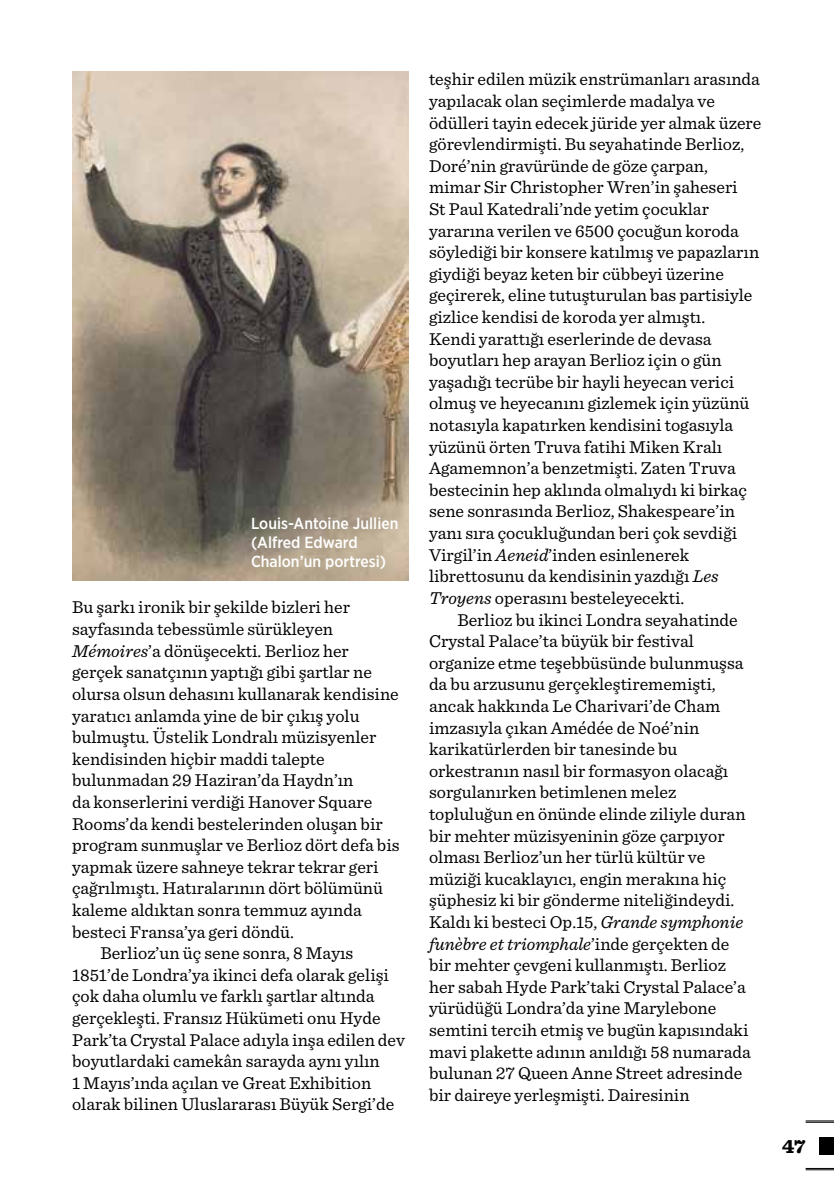
<style>
.page{position:relative;width:834px;height:1191px;background:#fff}
.page>*{position:absolute;margin:0;border:0;box-sizing:border-box;transform-origin:0 0}
.t1{font:900 20px "Sentinel";color:#000}
.t2{font:18px/21.6px "Sentinel";color:#000}
.t3{font:500 16px/19.2px "Gotham Narrow";color:#fff}
.s1{font-style:italic}
</style>
<div class="page">
<svg style="left:805px;top:1168px;width:28px;height:2px"></svg>
<svg style="left:805px;top:1120px;width:28px;height:3px"></svg>
<div style="left:819px;top:1137px;width:14px;height:17px;background:#000"></div>
<img style="left:72px;top:71px;width:336px;height:510px">
<p class="t3" style="left:251px;top:513px;width:149px">Louis-Antoine Jullien (Alfred Edward<br>Chalon’un portresi)</p>
<p class="t2" style="left:72px;top:595px;width:279px">Bu şarkı ironik bir şekilde bizleri her</p>
<p class="t2" style="left:72px;top:617px;width:262px">sayfasında tebessümle sürükleyen</p>
<p class="t2" style="left:72px;top:639px;width:278px"><span class="s1">Mémoires</span>’a dönüşecekti. Berlioz her</p>
<p class="t2" style="left:72px;top:660px;width:301px">gerçek sanatçının yaptığı gibi şartlar ne</p>
<p class="t2" style="left:72px;top:682px;width:328px">olursa olsun dehasını kullanarak kendisine</p>
<p class="t2" style="left:72px;top:703px;width:289px">yaratıcı anlamda yine de bir çıkış yolu</p>
<p class="t2" style="left:72px;top:725px;width:306px">bulmuştu. Üstelik Londralı müzisyenler</p>
<p class="t2" style="left:72px;top:747px;width:254px">kendisinden hiçbir maddi talepte</p>
<p class="t2" style="left:72px;top:768px;width:283px">bulunmadan 29 Haziran’da Haydn’ın</p>
<p class="t2" style="left:72px;top:790px;width:302px">da konserlerini verdiği Hanover Square</p>
<p class="t2" style="left:72px;top:811px;width:312px">Rooms’da kendi bestelerinden oluşan bir</p>
<p class="t2" style="left:72px;top:833px;width:329px">program sunmuşlar ve Berlioz dört defa bis</p>
<p class="t2" style="left:72px;top:855px;width:308px">yapmak üzere sahneye tekrar tekrar geri</p>
<p class="t2" style="left:72px;top:876px;width:312px">çağrılmıştı. Hatıralarının dört bölümünü</p>
<p class="t2" style="left:72px;top:898px;width:291px">kaleme aldıktan sonra temmuz ayında</p>
<p class="t2" style="left:72px;top:919px;width:223px">besteci Fransa’ya geri döndü.</p>
<p class="t2" style="left:100px;top:941px;width:254px">Berlioz’un üç sene sonra, 8 Mayıs</p>
<p class="t2" style="left:72px;top:963px;width:318px">1851’de Londra’ya ikinci defa olarak gelişi</p>
<p class="t2" style="left:72px;top:984px;width:304px">çok daha olumlu ve farklı şartlar altında</p>
<p class="t2" style="left:72px;top:1006px;width:310px">gerçekleşti. Fransız Hükümeti onu Hyde</p>
<p class="t2" style="left:72px;top:1027px;width:334px">Park’ta Crystal Palace adıyla inşa edilen dev</p>
<p class="t2" style="left:72px;top:1049px;width:309px">boyutlardaki camekân sarayda aynı yılın</p>
<p class="t2" style="left:72px;top:1071px;width:301px">1 Mayıs’ında açılan ve Great Exhibition</p>
<p class="t2" style="left:72px;top:1092px;width:324px">olarak bilinen Uluslararası Büyük Sergi’de</p>
<p class="t2" style="left:429px;top:67px;width:334px">teşhir edilen müzik enstrümanları arasında yapılacak olan seçimlerde madalya ve ödülleri tayin edecek jüride yer almak üzere görevlendirmişti. Bu seyahatinde Berlioz, Doré’nin gravüründe de göze çarpan, mimar Sir Christopher Wren’in şaheseri<br>St Paul Katedrali’nde yetim çocuklar yararına verilen ve 6500 çocuğun koroda söylediği bir konsere katılmış ve papazların giydiği beyaz keten bir cübbeyi üzerine geçirerek, eline tutuşturulan bas partisiyle gizlice kendisi de koroda yer almıştı.<br>Kendi yarattığı eserlerinde de devasa boyutları hep arayan Berlioz için o gün yaşadığı tecrübe bir hayli heyecan verici olmuş ve heyecanını gizlemek için yüzünü notasıyla kapatırken kendisini togasıyla yüzünü örten Truva fatihi Miken Kralı Agamemnon’a benzetmişti. Zaten Truva bestecinin hep aklında olmalıydı ki birkaç sene sonrasında Berlioz, Shakespeare’in yanı sıra çocukluğundan beri çok sevdiği Virgil’in <span class="s1">Aeneid</span>’inden esinlenerek librettosunu da kendisinin yazdığı <span class="s1">Les Troyens</span> operasını besteleyecekti.</p>
<p class="t2" style="left:429px;top:607px;width:323px;text-indent:28px">Berlioz bu ikinci Londra seyahatinde Crystal Palace’ta büyük bir festival organize etme teşebbüsünde bulunmuşsa da bu arzusunu gerçekleştirememişti, ancak hakkında Le Charivari’de Cham imzasıyla çıkan Amédée de Noé’nin karikatürlerden bir tanesinde bu orkestranın nasıl bir formasyon olacağı sorgulanırken betimlenen melez topluluğun en önünde elinde ziliyle duran bir mehter müzisyeninin göze çarpıyor olması Berlioz’un her türlü kültür ve müziği kucaklayıcı, engin merakına hiç şüphesiz ki bir gönderme niteliğindeydi.<br>Kaldı ki besteci Op.15, <span class="s1">Grande symphonie funèbre et triomphale</span>’inde gerçekten de bir mehter çevgeni kullanmıştı. Berlioz her sabah Hyde Park’taki Crystal Palace’a yürüdüğü Londra’da yine Marylebone semtini tercih etmiş ve bugün kapısındaki mavi plakette adının anıldığı 58 numarada bulunan 27 Queen Anne Street adresinde bir daireye yerleşmişti. Dairesinin</p>
<p class="t1" style="left:782px;top:1130px;width:25px">47</p>
</div>
